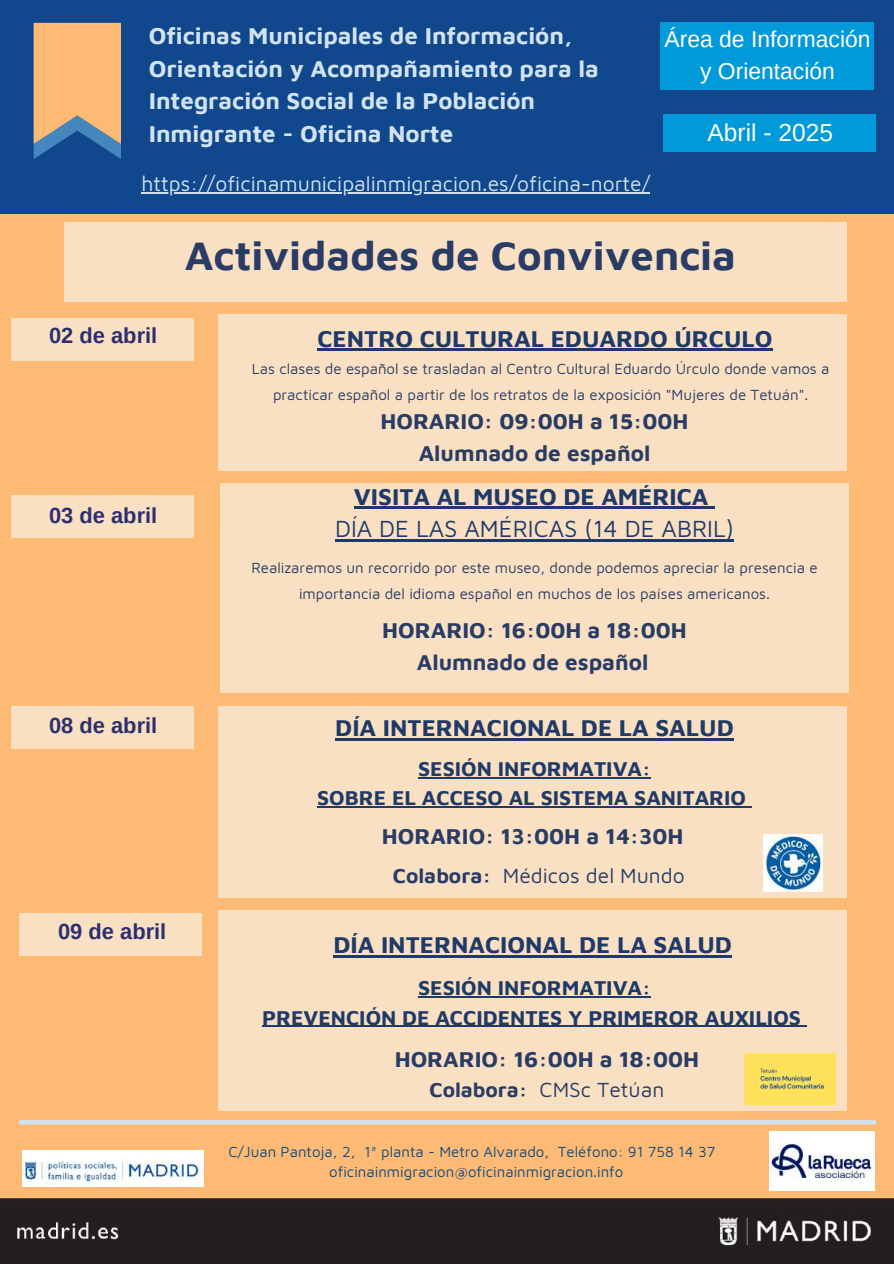
<style>
.page{position:relative;width:894px;height:1264px;background:#fff}
.page>*{position:absolute;margin:0;border:0;box-sizing:border-box;transform-origin:0 0}
.t1{font:700 41.55px "Maven Pro";color:#283c66}
.t2{font:24.6px "Arimo";color:#fff}
.t3{font:700 24px/32.7px "Maven Pro";color:#d1e3ef}
.t4{font:700 24px "Maven Pro";color:#1f3a68}
.t5{font:24px "Maven Pro";color:#1f3a68}
.t6{font:22.8px/32px "Arimo";color:#fff;text-align:center}
.t7{font:700 22.5px "Maven Pro";color:#283c66}
.t8{font:700 21.9px "Arimo";color:#2c2f6f}
.t9{font:700 21px/29.2px "Maven Pro";color:#1f3a68;text-align:center}
.t10{font:21px "Maven Pro";color:#d1e3ef}
.t11{font:21px "Maven Pro";color:#283c66}
.t12{font:15px/25.8px "Maven Pro";color:#283c66;text-align:center}
.t13{font:15px/20.2px "Maven Pro";color:#0f4c81;text-align:center}
.s1{font-weight:700}
</style>
<div class="page">
<div style="left:0;top:0;width:893px;height:1263px;background:#fdba74"></div>
<div style="left:0;top:0;width:893px;height:214px;background:#10478d"></div>
<div style="left:0;top:1198px;width:892px;height:65px;background:#231f20"></div>
<img style="left:23px;top:1150px;width:181px;height:36px">
<img style="left:769px;top:1131px;width:105px;height:59px">
<div style="left:19px;top:1119px;width:856px;height:5px;background:#d1e3ef"></div>
<svg style="left:34px;top:23px;width:87px;height:136px;background:#cfa87e"></svg>
<div style="left:64px;top:222px;width:782px;height:80px;background:#fae0c2"></div>
<div style="left:660px;top:22px;width:214px;height:67px;background:#009ada"></div>
<div style="left:663px;top:115px;width:213px;height:37px;background:#009ada"></div>
<div style="left:218px;top:314px;width:628px;height:157px;background:#fae0c2"></div>
<div style="left:12px;top:318px;width:182px;height:43px;background:#fae0c2"></div>
<div style="left:220px;top:483px;width:628px;height:209px;background:#fae0c2"></div>
<div style="left:218px;top:706px;width:628px;height:191px;background:#fae0c2"></div>
<div style="left:218px;top:910px;width:628px;height:200px;background:#fae0c2"></div>
<div style="left:12px;top:495px;width:182px;height:43px;background:#fae0c2"></div>
<div style="left:12px;top:706px;width:182px;height:43px;background:#fae0c2"></div>
<div style="left:19px;top:912px;width:182px;height:43px;background:#fae0c2"></div>
<img style="left:763px;top:834px;width:58px;height:58px">
<img style="left:744px;top:1053px;width:91px;height:51px">
<hr style="left:141px;top:192px;width:509px;height:2px;background:#d1e3ef">
<hr style="left:317px;top:349px;width:455px;height:2px;background:#1f3a68">
<hr style="left:354px;top:507px;width:354px;height:2px;background:#1f3a68">
<svg style="left:708px;top:507px;width:7px;height:2px"></svg>
<hr style="left:335px;top:539px;width:398px;height:2px;background:#1f3a68">
<hr style="left:335px;top:738px;width:398px;height:2px;background:#1f3a68">
<hr style="left:418px;top:777px;width:232px;height:1px;background:#1f3a68">
<hr style="left:317px;top:806px;width:428px;height:1px;background:#1f3a68">
<hr style="left:333px;top:955px;width:398px;height:2px;background:#1f3a68">
<hr style="left:418px;top:996px;width:232px;height:1px;background:#1f3a68">
<hr style="left:262px;top:1025px;width:538px;height:2px;background:#1f3a68">
<svg style="left:800px;top:1025px;width:6px;height:2px"></svg>
<h3 class="t3" style="left:149px;top:19px;width:451px">Oficinas Municipales de Información, Orientación y Acompañamiento para la Integración Social de la Población Inmigrante - Oficina Norte</h3>
<h3 class="t6" style="left:664px;top:23px;width:207px">Área de Información y Orientación</h3>
<h2 class="t2" style="left:707px;top:118px;width:127px">Abril - 2025</h2>
<h3 class="t10" style="left:141px;top:171px;width:510px">https://oficinamunicipalinmigracion.es/oficina-norte/</h3>
<h1 class="t1" style="left:185px;top:229px;width:552px">Actividades de Convivencia</h1>
<h3 class="t8" style="left:49px;top:323px;width:110px">02 de abril</h3>
<h3 class="t4" style="left:317px;top:323px;width:456px">CENTRO CULTURAL EDUARDO ÚRCULO</h3>
<p class="t12" style="left:252px;top:355px;width:579px">Las clases de español se trasladan al Centro Cultural Eduardo Úrculo donde vamos a practicar español a partir de los retratos de la exposición "Mujeres de Tetuán".</p>
<h3 class="t7" style="left:380px;top:407px;width:309px">HORARIO: 09:00H a 15:00H</h3>
<h3 class="t8" style="left:49px;top:503px;width:110px">03 de abril</h3>
<h3 class="t8" style="left:49px;top:713px;width:110px">08 de abril</h3>
<h3 class="t8" style="left:58px;top:919px;width:110px">09 de abril</h3>
<h3 class="t7" style="left:418px;top:439px;width:233px">Alumnado de español</h3>
<h3 class="t4" style="left:354px;top:481px;width:356px">VISITA AL MUSEO DE AMÉRICA</h3>
<h3 class="t5" style="left:335px;top:514px;width:400px">DÍA DE LAS AMÉRICAS (14 DE ABRIL)</h3>
<p class="t12" style="left:251px;top:554px;width:567px">Realizaremos un recorrido por este museo, donde podemos apreciar la presencia e importancia del idioma español en muchos de los países americanos.</p>
<h3 class="t7" style="left:382px;top:616px;width:306px">HORARIO: 16:00H a 18:00H</h3>
<h3 class="t7" style="left:416px;top:648px;width:233px">Alumnado de español</h3>
<h3 class="t4" style="left:335px;top:712px;width:400px">DÍA INTERNACIONAL DE LA SALUD</h3>
<h3 class="t9" style="left:317px;top:753px;width:430px">SESIÓN INFORMATIVA:<br>SOBRE EL ACCESO AL SISTEMA SANITARIO</h3>
<h3 class="t7" style="left:381px;top:821px;width:303px">HORARIO: 13:00H a 14:30H</h3>
<h3 class="t11" style="left:392px;top:862px;width:293px"><span class="s1">Colabora:</span> Médicos del Mundo</h3>
<h3 class="t4" style="left:333px;top:929px;width:400px">DÍA INTERNACIONAL DE LA SALUD</h3>
<h3 class="t9" style="left:262px;top:972px;width:540px">SESIÓN INFORMATIVA:<br>PREVENCIÓN DE ACCIDENTES Y PRIMEROR AUXILIOS</h3>
<h3 class="t7" style="left:394px;top:1044px;width:306px">HORARIO: 16:00H a 18:00H</h3>
<h3 class="t11" style="left:429px;top:1076px;width:236px"><span class="s1">Colabora:</span> CMSc Tetúan</h3>
<p class="t13" style="left:228px;top:1141px;width:488px">C/Juan Pantoja, 2, 1ª planta - Metro Alvarado, Teléfono: 91 758 14 37 oficinainmigracion@oficinainmigracion.info</p>
</div>
